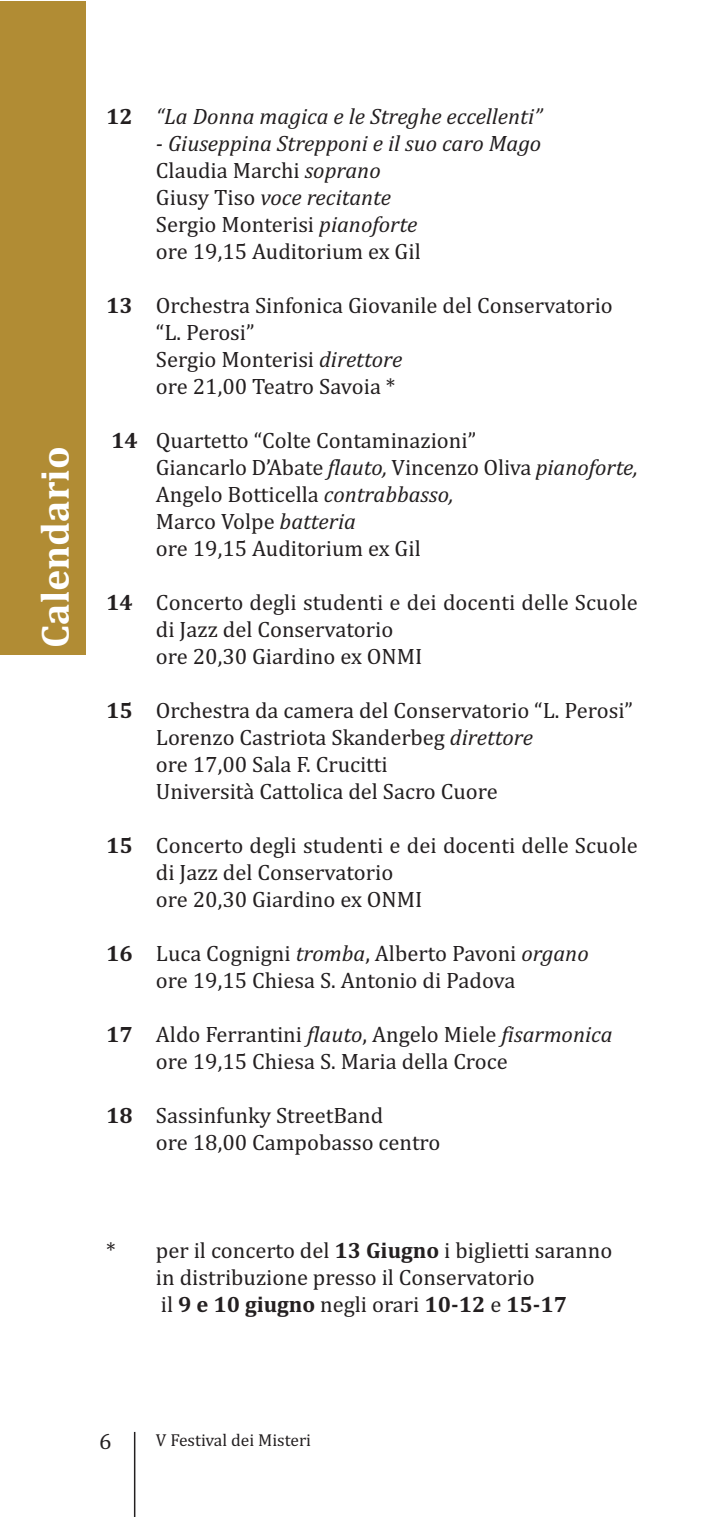
<style>
.page{position:relative;width:723px;height:1517px;background:#fff}
.page>*{position:absolute;margin:0;border:0;box-sizing:border-box;transform-origin:0 0}
.t1{font:700 40px "Cambria";color:#fff}
.t2{font:22.5px/27px "Cambria";color:#231f20}
.t3{font:italic 22.5px/27px "Cambria";color:#231f20}
.t4{font:17.5px "Cambria";color:#231f20}
.s1{font-weight:700;font-style:normal}
.s2{font-style:normal}
.s3{font-weight:700}
.s4{font-style:italic}
</style>
<div class="page">
<div style="left:0;top:2px;width:85px;height:653px;background:#b18c34"></div>
<hr style="left:134px;top:1431px;width:1px;height:86px;background:#231f20">
<h1 class="t1" style="left:31px;top:648px;width:203px;rotate:-90deg">Calendario</h1>
<p class="t3" style="left:106px;top:103px;width:438px"><span class="s1">12</span> “La Donna magica e le Streghe eccellenti”</p>
<p class="t3" style="left:156px;top:130px;width:387px">- Giuseppina Strepponi e il suo caro Mago<br><span class="s2">Claudia Marchi</span> soprano<br><span class="s2">Giusy Tiso</span> voce recitante<br><span class="s2">Sergio Monterisi</span> pianoforte<br><span class="s2">ore 19,15 Auditorium ex Gil</span></p>
<p class="t2" style="left:156px;top:292px;width:458px;text-indent:-50px"><span class="s3">13</span> Orchestra Sinfonica Giovanile del Conservatorio “L. Perosi”<br>Sergio Monterisi <span class="s4">direttore<br></span>ore 21,00 Teatro Savoia *</p>
<p class="t2" style="left:156px;top:427px;width:483px;text-indent:-45px"><span class="s3">14</span> Quartetto “Colte Contaminazioni”<br>Giancarlo D’Abate <span class="s4">flauto,</span> Vincenzo Oliva <span class="s4">pianoforte, </span>Angelo Botticella <span class="s4">contrabbasso,<br></span>Marco Volpe <span class="s4">batteria<br></span>ore 19,15 Auditorium ex Gil</p>
<p class="t2" style="left:156px;top:589px;width:483px;text-indent:-50px"><span class="s3">14</span> Concerto degli studenti e dei docenti delle Scuole di Jazz del Conservatorio<br>ore 20,30 Giardino ex ONMI</p>
<p class="t2" style="left:156px;top:697px;width:479px;text-indent:-50px"><span class="s3">15</span> Orchestra da camera del Conservatorio “L. Perosi” Lorenzo Castriota Skanderbeg <span class="s4">direttore<br></span>ore 17,00 Sala F. Crucitti<br>Università Cattolica del Sacro Cuore</p>
<p class="t2" style="left:156px;top:832px;width:483px;text-indent:-50px"><span class="s3">15</span> Concerto degli studenti e dei docenti delle Scuole di Jazz del Conservatorio<br>ore 20,30 Giardino ex ONMI</p>
<p class="t2" style="left:156px;top:940px;width:434px;text-indent:-50px"><span class="s3">16</span> Luca Cognigni <span class="s4">tromba</span>, Alberto Pavoni <span class="s4">organo </span>ore 19,15 Chiesa S. Antonio di Padova</p>
<p class="t2" style="left:156px;top:1021px;width:458px;text-indent:-50px"><span class="s3">17</span> Aldo Ferrantini <span class="s4">flauto</span>, Angelo Miele <span class="s4">fisarmonica </span>ore 19,15 Chiesa S. Maria della Croce</p>
<p class="t2" style="left:156px;top:1102px;width:286px;text-indent:-50px"><span class="s3">18</span> Sassinfunky StreetBand<br>ore 18,00 Campobasso centro</p>
<p class="t2" style="left:156px;top:1237px;width:458px;text-indent:-50px">* per il concerto del <span class="s3">13 Giugno</span> i biglietti saranno in distribuzione presso il Conservatorio<br>il <span class="s3">9 e 10 giugno</span> negli orari <span class="s3">10-12</span> e <span class="s3">15-17</span></p>
<p class="t2" style="left:99px;top:1428px;width:14px">6</p>
<p class="t4" style="left:156px;top:1429px;width:157px">V Festival dei Misteri</p>
</div>
